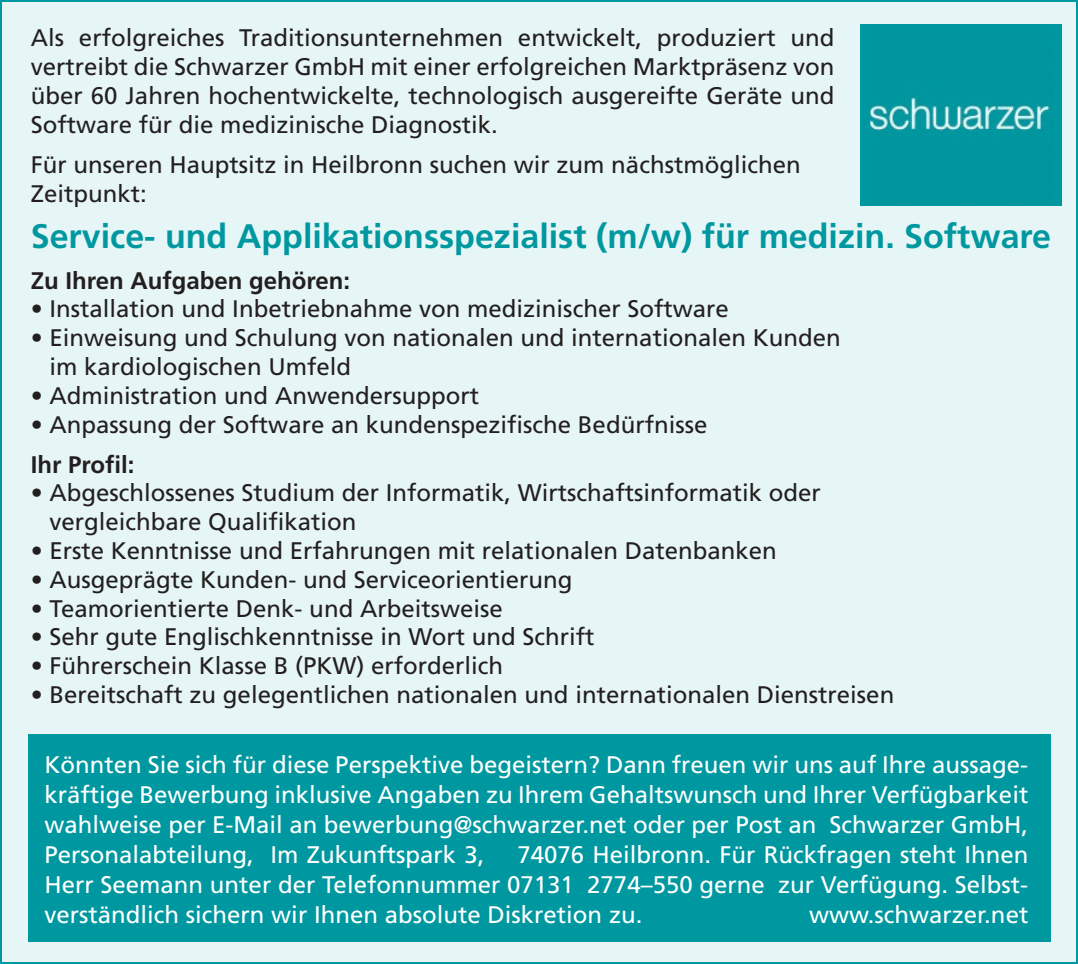
<style>
.page{position:relative;width:1078px;height:964px;background:#fff}
.page>*{position:absolute;margin:0;border:0;box-sizing:border-box;transform-origin:0 0}
.t1{font:700 34px "Frutiger";color:#0098a0}
.t2{font:24px/28.8px "Frutiger";color:#231f20}
.t3{font:24px/30px "Frutiger";color:#fff;text-align:justify}
.t4{font:700 24px "Frutiger";color:#231f20}
</style>
<div class="page">
<div style="left:1px;top:1px;width:1075px;height:962px;background:#e6f5f6"></div>
<div style="left:28px;top:734px;width:1022px;height:207px;background:#0098a0"></div>
<div style="left:860px;top:25px;width:201px;height:181px;background:#0098a0"></div>
<img style="left:870px;top:96px;width:180px;height:36px">
<p class="t2" style="left:31px;top:23px;width:805px;text-align:justify">Als erfolgreiches Traditionsunternehmen entwickelt, produziert und vertreibt die Schwarzer GmbH mit einer erfolgreichen Marktpräsenz von über 60 Jahren hochentwickelte, technologisch ausgereifte Geräte und Software für die medizinische Diagnostik.</p>
<p class="t2" style="left:31px;top:150px;width:771px">Für unseren Hauptsitz in Heilbronn suchen wir zum nächstmöglichen<br>Zeitpunkt:</p>
<h1 class="t1" style="left:31px;top:217px;width:1021px">Service- und Applikationsspezialist (m/w) für medizin. Software</h1>
<p class="t4" style="left:31px;top:266px;width:321px">Zu Ihren Aufgaben gehören:</p>
<p class="t2" style="left:31px;top:294px;width:699px">• Installation und Inbetriebnahme von medizinischer Software</p>
<p class="t2" style="left:49px;top:323px;width:792px;text-indent:-19px">• Einweisung und Schulung von nationalen und internationalen Kunden im kardiologischen Umfeld</p>
<p class="t2" style="left:31px;top:381px;width:450px">• Administration und Anwendersupport</p>
<p class="t2" style="left:31px;top:410px;width:678px">• Anpassung der Software an kundenspezifische Bedürfnisse</p>
<p class="t4" style="left:31px;top:450px;width:105px">Ihr Profil:</p>
<p class="t2" style="left:49px;top:478px;width:772px;text-indent:-19px">• Abgeschlossenes Studium der Informatik, Wirtschaftsinformatik oder vergleichbare Qualifikation</p>
<p class="t2" style="left:31px;top:536px;width:747px">• Erste Kenntnisse und Erfahrungen mit relationalen Datenbanken</p>
<p class="t2" style="left:31px;top:565px;width:543px">• Ausgeprägte Kunden- und Serviceorientierung</p>
<p class="t2" style="left:31px;top:594px;width:473px">• Teamorientierte Denk- und Arbeitsweise</p>
<p class="t2" style="left:31px;top:622px;width:565px">• Sehr gute Englischkenntnisse in Wort und Schrift</p>
<p class="t2" style="left:31px;top:651px;width:474px">• Führerschein Klasse B (PKW) erforderlich</p>
<p class="t2" style="left:31px;top:680px;width:864px">• Bereitschaft zu gelegentlichen nationalen und internationalen Dienstreisen</p>
<p class="t3" style="left:44px;top:750px;width:985px">Könnten Sie sich für diese Perspektive begeistern? Dann freuen wir uns auf Ihre aussage&shy;kräftige Bewerbung inklusive Angaben zu Ihrem Gehaltswunsch und Ihrer Verfügbarkeit wahlweise per E-Mail an bewerbung@schwarzer.net oder per Post an Schwarzer GmbH, Personalabteilung, Im Zukunftspark 3,</p>
<p class="t3" style="left:44px;top:840px;width:985px;text-indent:473px">74076 Heilbronn. Für Rückfragen steht Ihnen Herr Seemann unter der Telefonnummer 07131 2774–550 gerne zur Verfügung. Selbst&shy;verständlich sichern wir Ihnen absolute Diskretion zu.</p>
<p class="t3" style="left:808px;top:900px;width:221px">www.schwarzer.net</p>
</div>
